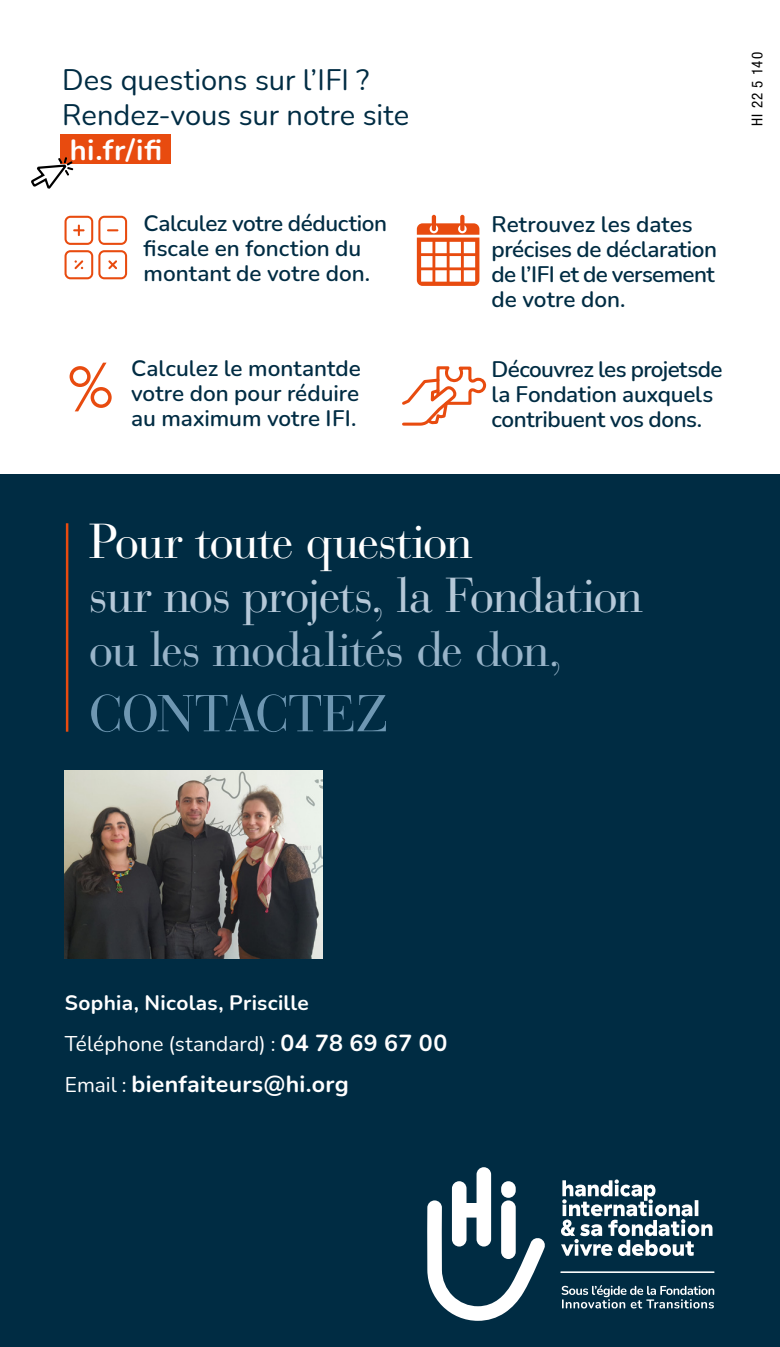
<style>
.page{position:relative;width:780px;height:1347px;background:#fff}
.page>*{position:absolute;margin:0;border:0;box-sizing:border-box;transform-origin:0 0}
.t1{font:51.5px "Bauer Bodoni Std";letter-spacing:-.03em;color:#6e97b2}
.t2{font:48.75px/54px "Bauer Bodoni Std";letter-spacing:-.035em;color:#b5c8d8}
.t3{font:48.75px "Bauer Bodoni Std";letter-spacing:-.035em;color:#fff}
.Intertitre{font:29px/34.8px "Nunito";color:#002c43}
.Intertitre-2{font:700 23.25px "Nunito";letter-spacing:.01em;color:#fff}
.Intertitre-3{font:600 22.5px/25px "Nunito";letter-spacing:-.01em;color:#002c43}
.Intertitre-4{font:21px "Nunito";letter-spacing:.005em;color:#fff}
.Intertitre-5{font:700 21px "Nunito";letter-spacing:.015em;color:#fff}
.Intertitre-6{font:condensed 15px "Helvetica Neue LT Std";letter-spacing:.085em;color:#000}
.s1{font-weight:700;color:#fff}
.s2{color:#98b4c9}
.s3{font-weight:700;font-size:23.25px}
.s4{font-weight:400;font-size:21px}
</style>
<div class="page">
<div style="left:0;top:475px;width:780px;height:871px;background:#002c43"></div>
<div style="left:60px;top:135px;width:111px;height:29px;background:#e84b0f"></div>
<hr style="left:66px;top:523px;width:2px;height:208px;background:#e84b0f">
<svg style="left:31px;top:157px;width:42px;height:32px"></svg>
<svg style="left:402px;top:366px;width:85px;height:60px"></svg>
<svg style="left:427px;top:1167px;width:118px;height:153px"></svg>
<hr style="left:560px;top:1271px;width:154px;height:1px;background:#fff">
<svg style="left:561px;top:1179px;width:151px;height:77px"></svg>
<svg style="left:561px;top:1285px;width:153px;height:23px"></svg>
<img style="left:65px;top:770px;width:258px;height:188px">
<svg style="left:417px;top:215px;width:62px;height:71px"></svg>
<svg style="left:70px;top:363px;width:42px;height:48px"></svg>
<svg style="left:64px;top:216px;width:63px;height:63px"></svg>
<p class="Intertitre" style="left:62px;top:61px;width:308px">Des questions sur l’IFI ?</p>
<p class="Intertitre" style="left:62px;top:96px;width:348px">Rendez-vous sur notre site <span class="s1">hi.fr/ifi</span></p>
<p class="Intertitre-3" style="left:144px;top:209px;width:245px">Calculez votre déduction</p>
<p class="Intertitre-3" style="left:144px;top:234px;width:228px">fiscale en fonction du montant de votre don.</p>
<p class="Intertitre-3" style="left:131px;top:354px;width:231px;text-align:justify">Calculez le montantde votre don pour réduire au maximum votre IFI.</p>
<p class="Intertitre-6" style="left:748px;top:126px;width:75px;rotate:-90deg">HI 22 5 140</p>
<p class="Intertitre-3" style="left:491px;top:211px;width:227px">Retrouvez les dates précises de déclaration de l’IFI et de versement de votre don.</p>
<p class="Intertitre-3" style="left:491px;top:355px;width:232px">Découvrez les projetsde la Fondation auxquels contribuent vos dons.</p>
<p class="t3" style="left:89px;top:512px;width:385px">Pour toute question</p>
<p class="t2" style="left:89px;top:569px;width:556px">sur nos projets, la Fondation <span class="s2">ou les modalités de don,</span></p>
<p class="t1" style="left:89px;top:683px;width:302px">CONTACTEZ</p>
<p class="Intertitre-5" style="left:65px;top:988px;width:245px">Sophia, Nicolas, Priscille</p>
<p class="Intertitre-4" style="left:65px;top:1029px;width:384px">Téléphone (standard) : <span class="s3">04 78 69 67 00</span></p>
<p class="Intertitre-2" style="left:65px;top:1067px;width:285px"><span class="s4">Email :</span> bienfaiteurs@hi.org</p>
</div>
